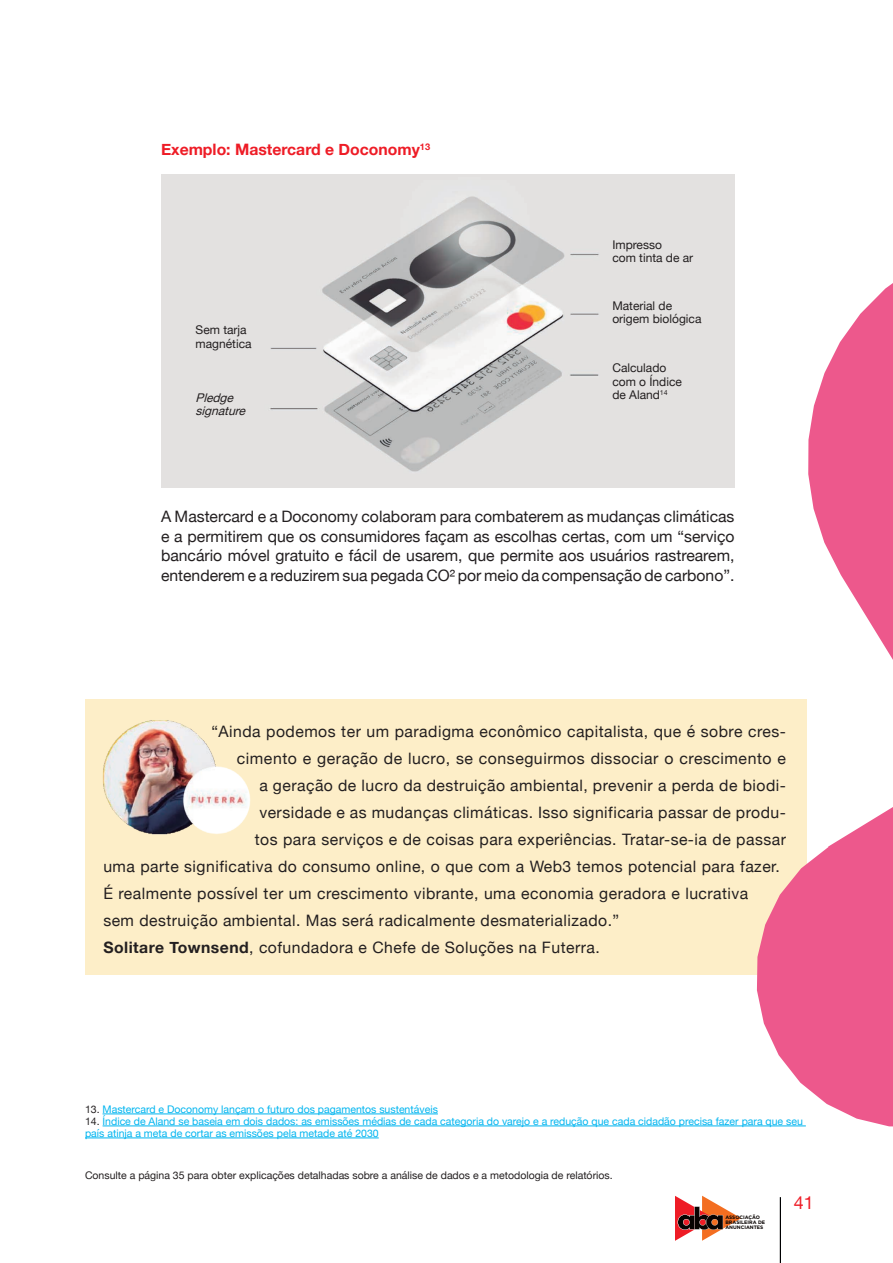
<style>
.page{position:relative;width:893px;height:1263px;background:#fff}
.page>*{position:absolute;margin:0;border:0;box-sizing:border-box;transform-origin:0 0}
.Main_-_Body{font:18px "Helvetica Neue";color:#ee1c26}
.Main_-_Body_Intro{font:15.75px/19.5px "Helvetica Neue";letter-spacing:.03em;color:#231f20;text-align:justify}
.t1{font:700 15.75px "Helvetica Neue";color:#ee1c26}
.t2{font:12px/13.5px "Helvetica Neue";color:#231f20}
.t3{font:italic 12px "Helvetica Neue";color:#231f20}
.t4{font:10.5px/12px "Helvetica Neue";color:#00b5f0}
.t5{font:10.5px "Helvetica Neue";color:#231f20}
.t6{font:700 4.95px/5.1px "Gotham";color:#080302}
.s1{font-weight:700}
.s2{color:#231f20}
</style>
<div class="page">
<hr style="left:780px;top:1197px;width:1px;height:66px;background:#000001">
<svg style="left:675px;top:1196px;width:66px;height:45px"></svg>
<img style="left:161px;top:174px;width:573px;height:314px">
<hr style="left:103px;top:1114px;width:335px;height:1px;background:#00b5f0">
<hr style="left:103px;top:1126px;width:703px;height:1px;background:#00b5f0">
<hr style="left:85px;top:1138px;width:294px;height:1px;background:#00b5f0">
<div style="left:86px;top:699px;width:721px;height:276px;background:#fdeec8"></div>
<img style="left:102px;top:720px;width:148px;height:115px">
<svg style="left:808px;top:283px;width:85px;height:377px"></svg>
<svg style="left:757px;top:807px;width:136px;height:319px"></svg>
<p class="t1" style="left:161px;top:137px;width:271px">Exemplo: Mastercard e Doconomy<sup>13</sup></p>
<p class="t2" style="left:196px;top:324px;width:53px">Sem tarja</p>
<p class="t2" style="left:196px;top:337px;width:58px">magnética</p>
<p class="t3" style="left:196px;top:389px;width:44px">Pledge</p>
<p class="t3" style="left:196px;top:402px;width:56px">signature</p>
<p class="t2" style="left:612px;top:239px;width:51px">Impresso</p>
<p class="t2" style="left:612px;top:252px;width:82px">com tinta de ar</p>
<p class="t2" style="left:612px;top:299px;width:91px">Material de origem biológica</p>
<p class="t2" style="left:612px;top:362px;width:71px">Calculado com o Índice de Aland<sup>14</sup></p>
<p class="Main_-_Body_Intro" style="left:161px;top:508px;width:575px">A Mastercard e a Doconomy colaboram para combaterem as mudanças climáticas e a permitirem que os consumidores façam as escolhas certas, com um “serviço bancário móvel gratuito e fácil de usarem, que permite aos usuários rastrearem, entenderem e a reduzirem sua pegada CO² por meio da compensação de carbono”.</p>
<p class="Main_-_Body_Intro" style="left:211px;top:722px;width:576px">“Ainda podemos ter um paradigma econômico capitalista, que é sobre cres-</p>
<p class="Main_-_Body_Intro" style="left:237px;top:749px;width:551px">cimento e geração de lucro, se conseguirmos dissociar o crescimento e</p>
<p class="Main_-_Body_Intro" style="left:259px;top:776px;width:528px">a geração de lucro da destruição ambiental, prevenir a perda de biodi-</p>
<p class="Main_-_Body_Intro" style="left:259px;top:803px;width:528px">versidade e as mudanças climáticas. Isso significaria passar de produ-</p>
<p class="Main_-_Body_Intro" style="left:255px;top:830px;width:533px">tos para serviços e de coisas para experiências. Tratar-se-ia de passar</p>
<p class="Main_-_Body_Intro" style="left:103px;top:857px;width:678px">uma parte significativa do consumo online, o que com a Web3 temos potencial para fazer.</p>
<p class="Main_-_Body_Intro" style="left:103px;top:884px;width:647px">É realmente possível ter um crescimento vibrante, uma economia geradora e lucrativa</p>
<p class="Main_-_Body_Intro" style="left:103px;top:911px;width:517px">sem destruição ambiental. Mas será radicalmente desmaterializado.”</p>
<p class="Main_-_Body_Intro" style="left:103px;top:938px;width:498px"><span class="s1">Solitare Townsend</span>, cofundadora e Chefe de Soluções na Futerra.</p>
<p class="t4" style="left:85px;top:1104px;width:354px"><span class="s2">13.</span> Mastercard e Doconomy lançam o futuro dos pagamentos sustentáveis</p>
<p class="t4" style="left:85px;top:1116px;width:719px"><span class="s2">14.</span> Índice de Aland se baseia em dois dados: as emissões médias de cada categoria do varejo e a redução que cada cidadão precisa fazer para que seu país atinja a meta de cortar as emissões pela metade até 2030</p>
<p class="t5" style="left:85px;top:1167px;width:529px">Consulte a página 35 para obter explicações detalhadas sobre a análise de dados e a metodologia de relatórios.</p>
<p class="t6" style="left:725px;top:1214px;width:41px">ASSOCIAÇÃO<br>BRASILEIRA DE<br>ANUNCIANTES</p>
<p class="Main_-_Body" style="left:794px;top:1190px;width:22px">41</p>
</div>
